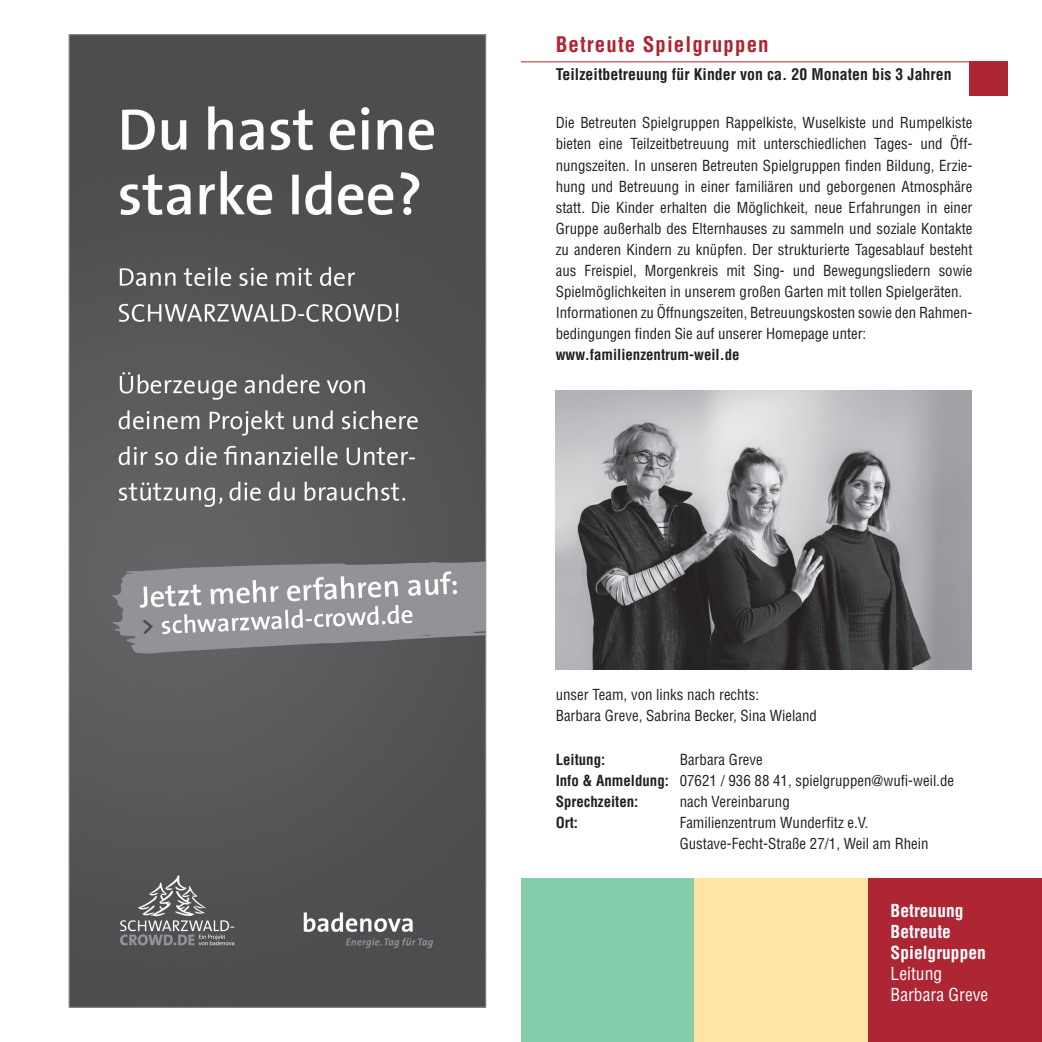
<style>
.page{position:relative;width:1042px;height:1042px;background:#fff}
.page>*{position:absolute;margin:0;border:0;box-sizing:border-box;transform-origin:0 0}
.t1{font:700 condensed 21px "Helvetica";letter-spacing:.05em;color:#ae2533}
.t2{font:700 condensed 17.5px/21px "Helvetica";color:#fff}
.t3{font:condensed 17.5px/21px "Helvetica";color:#fff}
.t4{font:700 condensed 15.75px "Helvetica";letter-spacing:.005em;color:#231f20}
.t5{font:condensed 14.88px/21px "Helvetica";color:#231f20}
.t6{font:700 condensed 14.88px "Helvetica";color:#231f20}
.s1{font-weight:700}
</style>
<div class="page">
<hr style="left:521px;top:61px;width:501px;height:1px;background:#ae2533">
<div style="left:969px;top:61px;width:49px;height:35px;background:#ae2533"></div>
<div style="left:868px;top:878px;width:174px;height:164px;background:#ae2533"></div>
<div style="left:521px;top:878px;width:173px;height:164px;background:#85ccab"></div>
<img style="left:556px;top:391px;width:415px;height:279px">
<img style="left:71px;top:36px;width:413px;height:969px">
<div style="left:694px;top:878px;width:174px;height:164px;background:#ffe4a6"></div>
<div style="left:1008px;top:15px;width:34px;height:823px;background:#fff"></div>
<h1 class="t1" style="left:556px;top:31px;width:214px">Betreute Spielgruppen</h1>
<p class="t4" style="left:556px;top:64px;width:397px">Teilzeitbetreuung für Kinder von ca. 20 Monaten bis 3 Jahren</p>
<p class="t5" style="left:556px;top:112px;width:418px">Die Betreuten Spielgruppen Rappelkiste, Wuselkiste und Rumpelkiste bieten eine Teilzeitbetreuung mit unterschiedlichen Tages- und Öff&shy;nungszeiten. In unseren Betreuten Spielgruppen finden Bildung, Erzie&shy;hung und Betreuung in einer familiären und geborgenen Atmosphäre statt. Die Kinder erhalten die Möglichkeit, neue Erfahrungen in einer Gruppe außerhalb des Elternhauses zu sammeln und soziale Kontakte zu anderen Kindern zu knüpfen. Der strukturierte Tagesablauf besteht aus Freispiel, Morgenkreis mit Sing- und Bewegungsliedern sowie Spielmöglichkeiten in unserem großen Garten mit tollen Spielgeräten.<br>Informationen zu Öffnungszeiten, Betreuungskosten sowie den Rahmen&shy;bedingungen finden Sie auf unserer Homepage unter:</p>
<p class="t6" style="left:556px;top:345px;width:185px">www.familienzentrum-weil.de</p>
<p class="t5" style="left:556px;top:684px;width:263px">unser Team, von links nach rechts:<br>Barbara Greve, Sabrina Becker, Sina Wieland</p>
<p class="t5" style="left:556px;top:749px;width:400px;text-indent:124px">Barbara Greve<br><span class="s1">Info &amp; Anmeldung:</span> 07621 / 936 88 41, spielgruppen@wufi-weil.de<br><span class="s1">Sprechzeiten:</span></p>
<p class="t6" style="left:556px;top:750px;width:51px">Leitung:</p>
<p class="t5" style="left:680px;top:791px;width:112px">nach Vereinbarung</p>
<p class="t6" style="left:556px;top:813px;width:24px">Ort:</p>
<p class="t5" style="left:680px;top:812px;width:250px">Familienzentrum Wunderfitz e.V.<br>Gustave-Fecht-Straße 27/1, Weil am Rhein</p>
<p class="t2" style="left:890px;top:900px;width:97px">Betreuung<br>Betreute<br>Spielgruppen</p>
<p class="t3" style="left:890px;top:963px;width:99px">Leitung<br>Barbara Greve</p>
</div>
